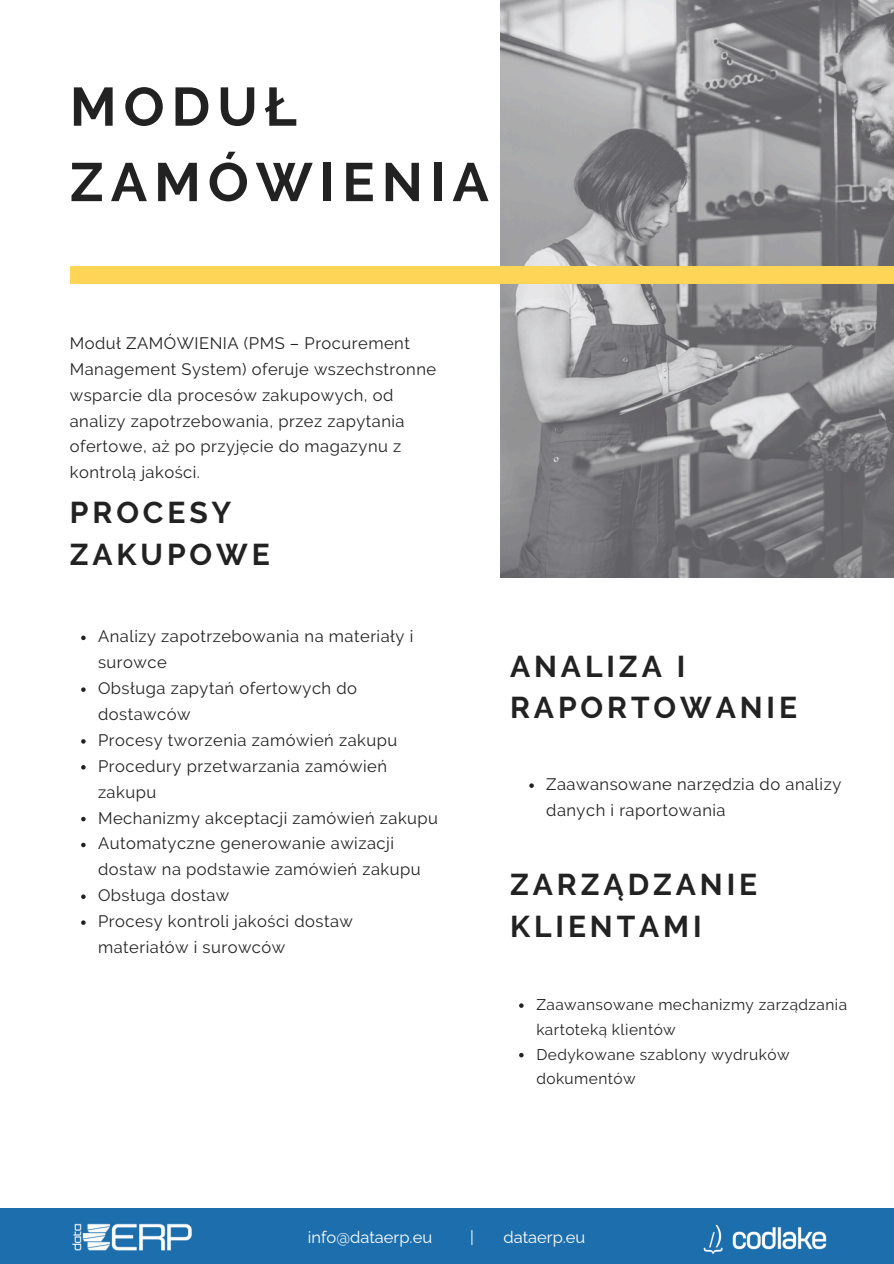
<style>
.page{position:relative;width:894px;height:1264px;background:#fff}
.page>*{position:absolute;margin:0;border:0;box-sizing:border-box;transform-origin:0 0}
.t1{font:700 54px/75.3px "Raleway";letter-spacing:.13em;color:#222}
.t2{font:700 30px/41.7px "Raleway";letter-spacing:.13em;color:#222}
.t3{font:16.5px/25.8px "Raleway";letter-spacing:.03em;color:#222}
.t4{font:16.5px "Raleway";color:#fff}
.t5{font:15.45px/24.8px "Raleway";letter-spacing:.03em;color:#222}
</style>
<div class="page">
<img style="left:500px;top:0;width:393px;height:577px">
<div style="left:70px;top:267px;width:823px;height:16px;background:#ffd557"></div>
<div style="left:0;top:1208px;width:893px;height:55px;background:#1d6ead"></div>
<img style="left:72px;top:1223px;width:120px;height:28px">
<img style="left:703px;top:1224px;width:124px;height:30px">
<svg style="left:519px;top:1003px;width:4px;height:4px"></svg>
<svg style="left:519px;top:1052px;width:4px;height:5px"></svg>
<svg style="left:529px;top:783px;width:4px;height:5px"></svg>
<svg style="left:81px;top:635px;width:5px;height:5px"></svg>
<svg style="left:81px;top:687px;width:5px;height:5px"></svg>
<svg style="left:81px;top:739px;width:5px;height:4px"></svg>
<svg style="left:81px;top:765px;width:5px;height:4px"></svg>
<svg style="left:81px;top:816px;width:5px;height:5px"></svg>
<svg style="left:81px;top:842px;width:5px;height:5px"></svg>
<svg style="left:81px;top:894px;width:5px;height:5px"></svg>
<svg style="left:81px;top:920px;width:5px;height:4px"></svg>
<p class="t1" style="left:70px;top:69px;width:420px">MODUŁ<br>ZAMÓWIENIA</p>
<h2 class="t3" style="left:70px;top:330px;width:368px">Moduł ZAMÓWIENIA (PMS – Procurement Management System) oferuje wszechstronne wsparcie dla procesów zakupowych, od analizy zapotrzebowania, przez zapytania ofertowe, aż po przyjęcie do magazynu z kontrolą jakości.</h2>
<p class="t2" style="left:70px;top:491px;width:201px">PROCESY<br>ZAKUPOWE</p>
<p class="t3" style="left:98px;top:623px;width:317px">Analizy zapotrzebowania na materiały i surowce</p>
<p class="t3" style="left:98px;top:675px;width:260px">Obsługa zapytań ofertowych do dostawców</p>
<h2 class="t3" style="left:98px;top:727px;width:301px">Procesy tworzenia zamówień zakupu</h2>
<p class="t3" style="left:98px;top:753px;width:290px">Procedury przetwarzania zamówień zakupu</p>
<h2 class="t3" style="left:98px;top:804px;width:341px">Mechanizmy akceptacji zamówień zakupu</h2>
<p class="t3" style="left:98px;top:830px;width:324px">Automatyczne generowanie awizacji dostaw na podstawie zamówień zakupu</p>
<p class="t3" style="left:98px;top:882px;width:256px">Obsługa dostaw<br>Procesy kontroli jakości dostaw materiałów i surowców</p>
<p class="t2" style="left:510px;top:645px;width:288px">ANALIZA I<br>RAPORTOWANIE</p>
<p class="t3" style="left:546px;top:771px;width:296px">Zaawansowane narzędzia do analizy danych i raportowania</p>
<p class="t2" style="left:510px;top:863px;width:248px">ZARZĄDZANIE<br>KLIENTAMI</p>
<p class="t5" style="left:536px;top:992px;width:312px">Zaawansowane mechanizmy zarządzania kartoteką klientów</p>
<p class="t5" style="left:536px;top:1041px;width:255px">Dedykowane szablony wydruków dokumentów</p>
<p class="t4" style="left:308px;top:1227px;width:126px">info@dataerp.eu</p>
<p class="t4" style="left:470px;top:1227px;width:5px">|</p>
<p class="t4" style="left:503px;top:1227px;width:83px">dataerp.eu</p>
</div>
